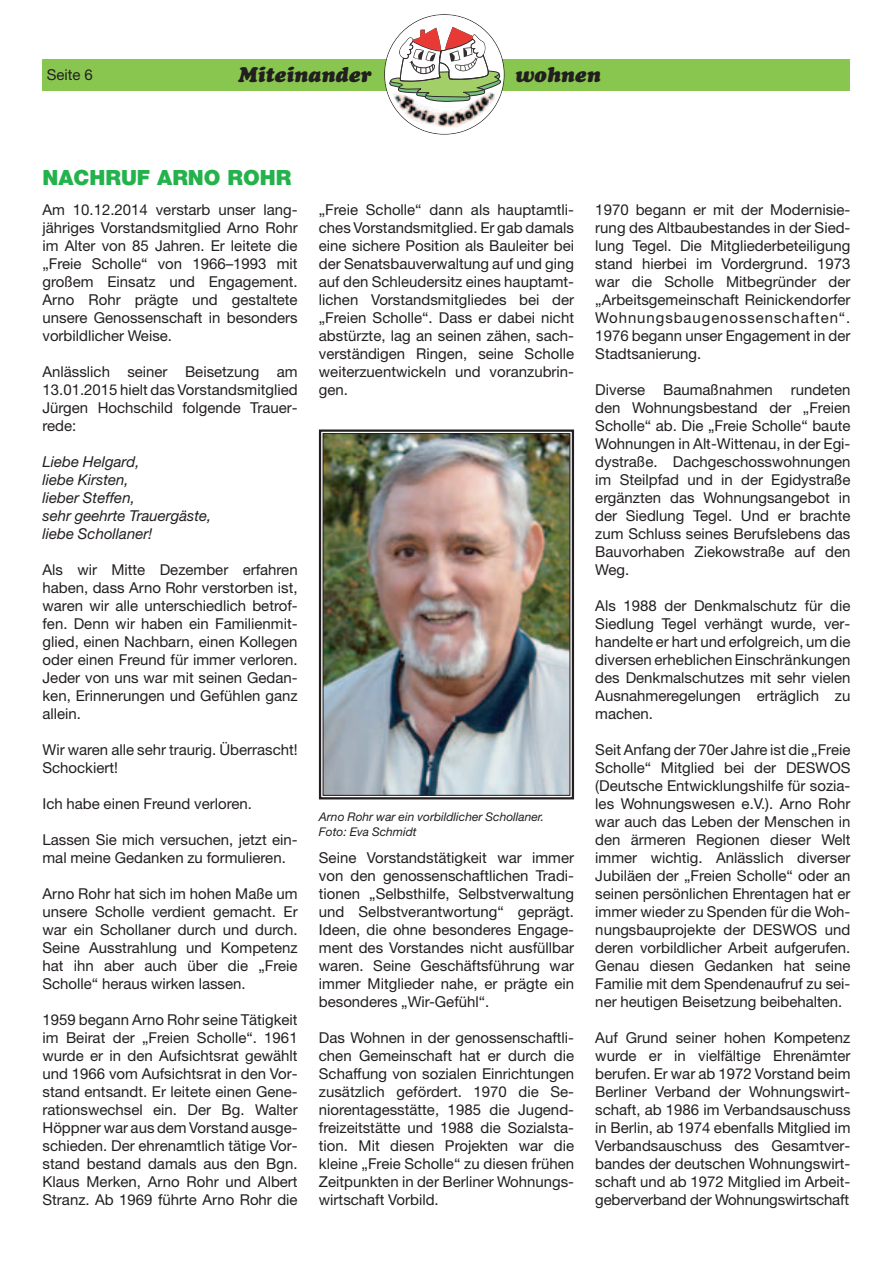
<style>
.page{position:relative;width:893px;height:1263px;background:#fff}
.page>*{position:absolute;margin:0;border:0;box-sizing:border-box;transform-origin:0 0}
.t1{font:italic 900 21px "Cooper";color:#231f20}
.t2{font:900 21px "Helvetica Neue LT Std";color:#23b24b}
.t3{font:15px/18px "Helvetica Neue LT Std";color:#231f20;text-align:justify}
.t4{font:italic 15px/18px "Helvetica Neue LT Std";color:#231f20}
.t5{font:italic 12px/15px "Helvetica Neue LT Std";color:#231f20}
</style>
<div class="page">
<div style="left:43px;top:60px;width:807px;height:31px;background:#89c650"></div>
<svg style="left:384px;top:14px;width:121px;height:121px"></svg>
<img style="left:392px;top:91px;width:103px;height:36px">
<img style="left:325px;top:435px;width:243px;height:359px">
<div style="left:319px;top:429px;width:255px;height:370px;border:2px solid #231f20"></div>
<div style="left:323px;top:433px;width:247px;height:363px;border:1px solid #231f20"></div>
<p class="t3" style="left:47px;top:68px;width:47px">Seite 6</p>
<h1 class="t1" style="left:238px;top:67px;width:135px">Miteinander</h1>
<h1 class="t1" style="left:515px;top:67px;width:87px">wohnen</h1>
<h1 class="t2" style="left:43px;top:170px;width:250px">NACHRUF ARNO ROHR</h1>
<p class="t3" style="left:43px;top:202px;width:257px">Am 10.12.2014 verstarb unser lang&shy;jähriges Vorstandsmitglied Arno Rohr im Alter von 85 Jahren. Er leitete die „Freie Scholle“ von 1966–1993 mit großem Einsatz und Engagement.<br>Arno Rohr prägte und gestaltete unsere Genossenschaft in besonders vorbildlicher Weise.</p>
<p class="t3" style="left:43px;top:364px;width:257px">Anlässlich seiner Beisetzung am 13.01.2015 hielt das Vorstandsmitglied Jürgen Hochschild folgende Trauer&shy;rede:</p>
<p class="t4" style="left:43px;top:454px;width:170px">Liebe Helgard,<br>liebe Kirsten,<br>lieber Steffen,<br>sehr geehrte Trauergäste, liebe Schollaner!</p>
<p class="t3" style="left:43px;top:562px;width:257px">Als wir Mitte Dezember erfahren haben, dass Arno Rohr verstorben ist, waren wir alle unterschiedlich betrof&shy;fen. Denn wir haben ein Familienmit&shy;glied, einen Nachbarn, einen Kollegen oder einen Freund für immer verloren.<br>Jeder von uns war mit seinen Gedan&shy;ken, Erinnerungen und Gefühlen ganz allein.</p>
<p class="t3" style="left:43px;top:742px;width:257px">Wir waren alle sehr traurig. Überrascht!<br>Schockiert!</p>
<p class="t3" style="left:43px;top:796px;width:211px">Ich habe einen Freund verloren.</p>
<p class="t3" style="left:43px;top:832px;width:257px">Lassen Sie mich versuchen, jetzt ein&shy;mal meine Gedanken zu formulieren.</p>
<p class="t3" style="left:43px;top:886px;width:257px">Arno Rohr hat sich im hohen Maße um unsere Scholle verdient gemacht. Er war ein Schollaner durch und durch.<br>Seine Ausstrahlung und Kompetenz hat ihn aber auch über die „Freie Scholle“ heraus wirken lassen.</p>
<p class="t3" style="left:43px;top:1012px;width:257px">1959 begann Arno Rohr seine Tätigkeit im Beirat der „Freien Scholle“. 1961 wurde er in den Aufsichtsrat gewählt und 1966 vom Aufsichtsrat in den Vor&shy;stand entsandt. Er leitete einen Gene&shy;rationswechsel ein. Der Bg. Walter Höppner war aus dem Vorstand ausge&shy;schieden. Der ehrenamtlich tätige Vor&shy;stand bestand damals aus den Bgn.<br>Klaus Merken, Arno Rohr und Albert Stranz. Ab 1969 führte Arno Rohr die</p>
<p class="t3" style="left:319px;top:202px;width:257px">„Freie Scholle“ dann als hauptamtli&shy;ches Vorstandsmitglied. Er gab damals eine sichere Position als Bauleiter bei der Senatsbauverwaltung auf und ging auf den Schleudersitz eines hauptamt&shy;lichen Vorstandsmitgliedes bei der „Freien Scholle“. Dass er dabei nicht abstürzte, lag an seinen zähen, sach&shy;verständigen Ringen, seine Scholle weiterzuentwickeln und voranzubrin&shy;gen.</p>
<p class="t5" style="left:319px;top:810px;width:227px">Arno Rohr war ein vorbildlicher Schollaner.<br>Foto: Eva Schmidt</p>
<p class="t3" style="left:319px;top:850px;width:257px">Seine Vorstandstätigkeit war immer von den genossenschaftlichen Tradi&shy;tionen „Selbsthilfe, Selbstverwaltung und Selbstverantwortung“ geprägt.<br>Ideen, die ohne besonderes Engage&shy;ment des Vorstandes nicht ausfüllbar waren. Seine Geschäftsführung war immer Mitglieder nahe, er prägte ein besonderes „Wir-Gefühl“.</p>
<p class="t3" style="left:319px;top:1030px;width:257px">Das Wohnen in der genossenschaftli&shy;chen Gemeinschaft hat er durch die Schaffung von sozialen Einrichtungen zusätzlich gefördert. 1970 die Se&shy;niorentagesstätte, 1985 die Jugend&shy;freizeitstätte und 1988 die Sozialsta&shy;tion. Mit diesen Projekten war die kleine „Freie Scholle“ zu diesen frühen Zeitpunkten in der Berliner Wohnungs&shy;wirtschaft Vorbild.</p>
<p class="t3" style="left:595px;top:202px;width:257px">1970 begann er mit der Modernisie&shy;rung des Altbaubestandes in der Sied&shy;lung Tegel. Die Mitgliederbeteiligung stand hierbei im Vordergrund. 1973 war die Scholle Mitbegründer der „Arbeitsgemeinschaft Reinickendorfer Wohnungsbaugenossenschaften“.<br>1976 begann unser Engagement in der Stadtsanierung.</p>
<p class="t3" style="left:595px;top:382px;width:257px">Diverse Baumaßnahmen rundeten den Wohnungsbestand der „Freien Scholle“ ab. Die „Freie Scholle“ baute Wohnungen in Alt-Wittenau, in der Egi&shy;dystraße. Dachgeschosswohnungen im Steilpfad und in der Egidystraße ergänzten das Wohnungsangebot in der Siedlung Tegel. Und er brachte zum Schluss seines Berufslebens das Bauvorhaben Ziekowstraße auf den Weg.</p>
<p class="t3" style="left:595px;top:598px;width:257px">Als 1988 der Denkmalschutz für die Siedlung Tegel verhängt wurde, ver&shy;handelte er hart und erfolgreich, um die diversen erheblichen Einschränkungen des Denkmalschutzes mit sehr vielen Ausnahmeregelungen erträglich zu machen.</p>
<p class="t3" style="left:595px;top:742px;width:257px">Seit Anfang der 70er Jahre ist die „Freie Scholle“ Mitglied bei der DESWOS (Deutsche Entwicklungshilfe für sozia&shy;les Wohnungswesen e.V.). Arno Rohr war auch das Leben der Menschen in den ärmeren Regionen dieser Welt immer wichtig. Anlässlich diverser Jubiläen der „Freien Scholle“ oder an seinen persönlichen Ehrentagen hat er immer wieder zu Spenden für die Woh&shy;nungsbauprojekte der DESWOS und deren vorbildlicher Arbeit aufgerufen.<br>Genau diesen Gedanken hat seine Familie mit dem Spendenaufruf zu sei&shy;ner heutigen Beisetzung beibehalten.</p>
<p class="t3" style="left:595px;top:1030px;width:257px">Auf Grund seiner hohen Kompetenz wurde er in vielfältige Ehrenämter berufen. Er war ab 1972 Vorstand beim Berliner Verband der Wohnungswirt&shy;schaft, ab 1986 im Verbandsauschuss in Berlin, ab 1974 ebenfalls Mitglied im Verbandsauschuss des Gesamtver&shy;bandes der deutschen Wohnungswirt&shy;schaft und ab 1972 Mitglied im Arbeit&shy;geberverband der Wohnungswirtschaft</p>
</div>
